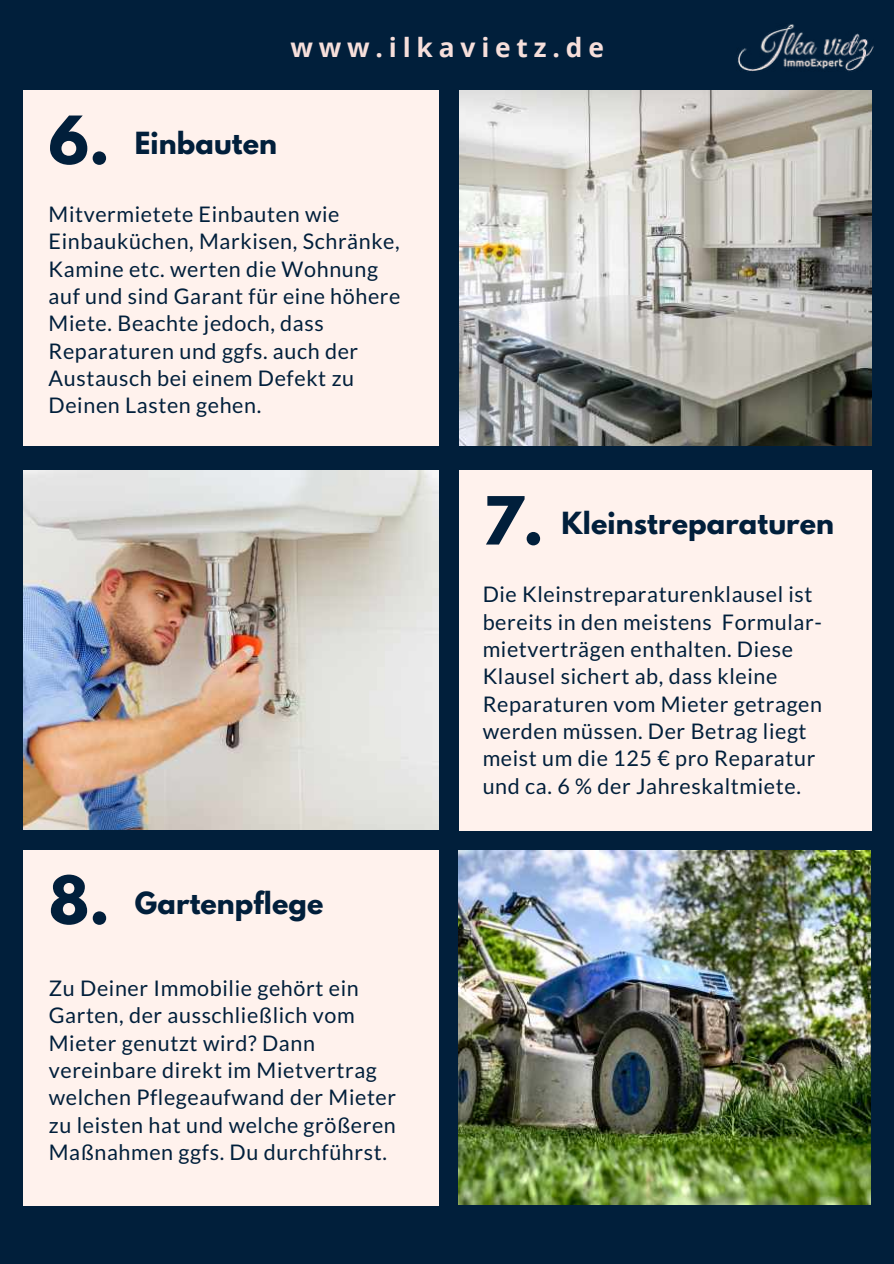
<style>
.page{position:relative;width:894px;height:1264px;background:#fff}
.page>*{position:absolute;margin:0;border:0;box-sizing:border-box;transform-origin:0 0}
.t1{font:700 27px "League Spartan";letter-spacing:.005em;color:#011f3b}
.t2{font:700 26.4px "Open Sans";letter-spacing:.22em;color:#f7dfdb}
.t3{font:21.45px/27.3px "Lato";letter-spacing:.03em;color:#011f3b}
.s1{font-size:58.8px}
</style>
<div class="page">
<div style="left:0;top:0;width:893px;height:1263px;background:#011f3b"></div>
<div style="left:23px;top:850px;width:415px;height:355px;background:#fff2ed"></div>
<div style="left:459px;top:470px;width:412px;height:360px;background:#fff2ed"></div>
<img style="left:23px;top:470px;width:416px;height:359px">
<img style="left:458px;top:850px;width:412px;height:354px">
<div style="left:23px;top:91px;width:415px;height:355px;background:#fff2ed"></div>
<img style="left:459px;top:91px;width:412px;height:355px">
<img style="left:737px;top:24px;width:135px;height:47px">
<p class="t2" style="left:290px;top:29px;width:315px">www.ilkavietz.de</p>
<p class="t1" style="left:49px;top:129px;width:230px"><span class="s1">6.</span> Einbauten</p>
<p class="t3" style="left:49px;top:200px;width:353px">Mitvermietete Einbauten wie<br>Einbauküchen, Markisen, Schränke,<br>Kamine etc. werten die Wohnung auf und sind Garant für eine höhere<br>Miete. Beachte jedoch, dass<br>Reparaturen und ggfs. auch der<br>Austausch bei einem Defekt zu<br>Deinen Lasten gehen.</p>
<p class="t1" style="left:49px;top:889px;width:276px"><span class="s1">8.</span> Gartenpflege</p>
<p class="t3" style="left:49px;top:973px;width:349px">Zu Deiner Immobilie gehört ein<br>Garten, der ausschließlich vom<br>Mieter genutzt wird? Dann vereinbare direkt im Mietvertrag welchen Pflegeaufwand der Mieter zu leisten hat und welche größeren<br>Maßnahmen ggfs. Du durchführst.</p>
<p class="t1" style="left:482px;top:510px;width:353px"><span class="s1">7.</span> Kleinstreparaturen</p>
<p class="t3" style="left:482px;top:580px;width:341px">Die Kleinstreparaturenklausel ist bereits in den meistens Formular&shy;mietverträgen enthalten. Diese<br>Klausel sichert ab, dass kleine<br>Reparaturen vom Mieter getragen werden müssen. Der Betrag liegt meist um die 125 € pro Reparatur und ca. 6 % der Jahreskaltmiete.</p>
</div>
